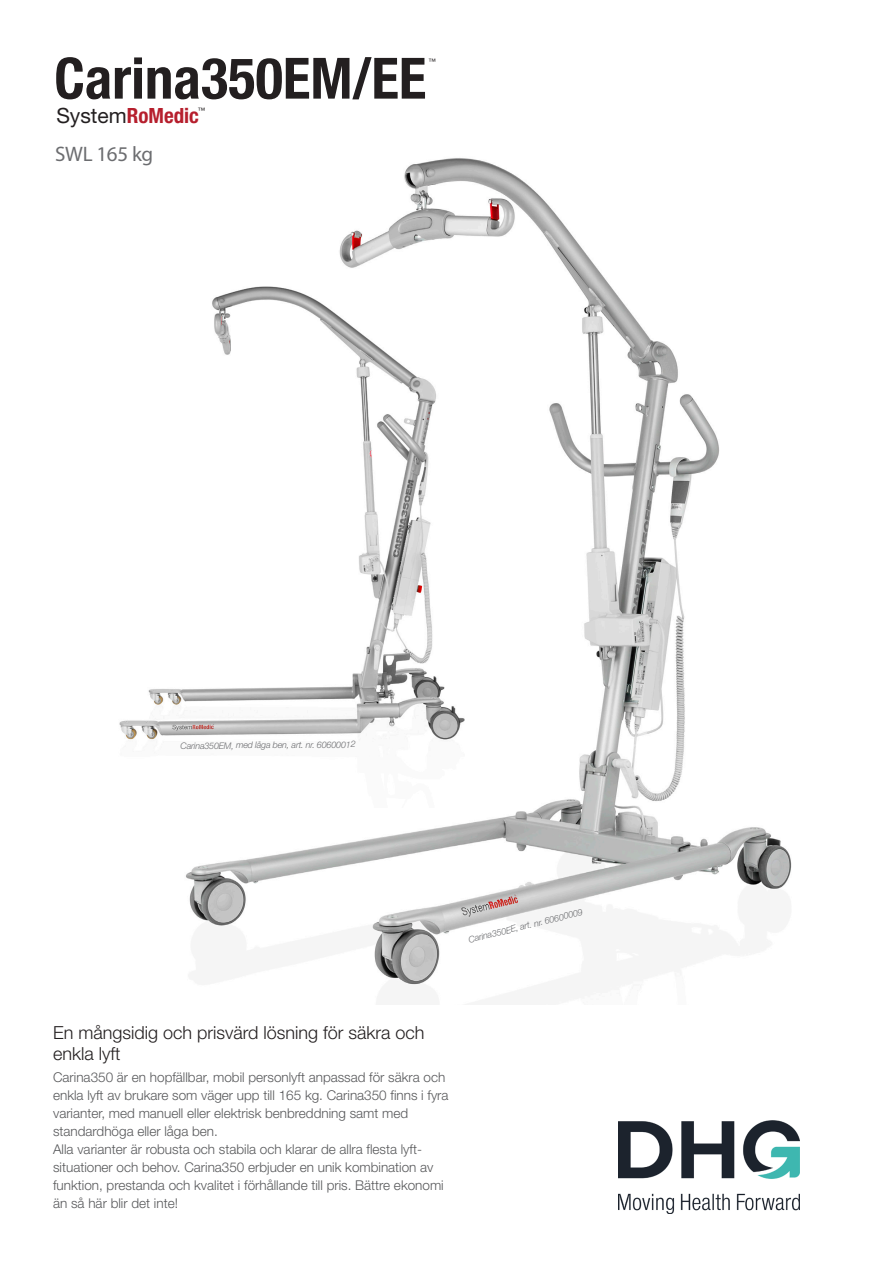
<style>
.page{position:relative;width:893px;height:1263px;background:#fff}
.page>*{position:absolute;margin:0;border:0;box-sizing:border-box;transform-origin:0 0}
.t1{font:700 condensed 57px "Helvetica Neue";color:#231f20}
.t2{font:700 condensed 21px "Helvetica Neue";color:#b61f2d}
.t3{font:21px "Myriad Pro";letter-spacing:-.015em;color:#6c6d70}
.t4{font:300 18px/21px "Helvetica Neue";color:#231f20}
.t5{font:300 13.5px/18px "Helvetica Neue";color:#57585a}
.t6{font:italic 300 9px "Helvetica Neue";color:#6c6d70}
.t7{font:7.5px "Helvetica Neue";color:#231f20}
.s1{font-weight:400;font-stretch:normal;color:#231f20}
</style>
<div class="page">
<img style="left:619px;top:1121px;width:180px;height:92px">
<img style="left:186px;top:158px;width:606px;height:827px">
<img style="left:119px;top:277px;width:357px;height:531px">
<p class="t1" style="left:54px;top:44px;width:374px">Carina350EM/EE</p>
<p class="t2" style="left:56px;top:103px;width:144px"><span class="s1">System</span>RoMedic</p>
<p class="t7" style="left:198px;top:106px;width:9px">™</p>
<p class="t7" style="left:428px;top:57px;width:9px">™</p>
<p class="t3" style="left:55px;top:141px;width:100px">SWL 165 kg</p>
<p class="t6" style="left:180px;top:741px;width:177px;rotate:-1deg">Carina350EM, med låga ben, art. nr. 60600012</p>
<p class="t6" style="left:467px;top:934px;width:119px;rotate:-14deg">Carina350EE, art. nr. 60600009</p>
<p class="t4" style="left:53px;top:1022px;width:373px">En mångsidig och prisvärd lösning för säkra och enkla lyft</p>
<p class="t5" style="left:53px;top:1068px;width:397px">Carina350 är en hopfällbar, mobil personlyft anpassad för säkra och enkla lyft av brukare som väger upp till 165 kg. Carina350 finns i fyra varianter, med manuell eller elektrisk benbreddning samt med</p>
<p class="t5" style="left:53px;top:1122px;width:166px">standardhöga eller låga ben.</p>
<p class="t5" style="left:53px;top:1140px;width:392px">Alla varianter är robusta och stabila och klarar de allra flesta lyft&shy;situationer och behov. Carina350 erbjuder en unik kombination av funktion, prestanda och kvalitet i förhållande till pris. Bättre ekonomi än så här blir det inte!</p>
</div>
